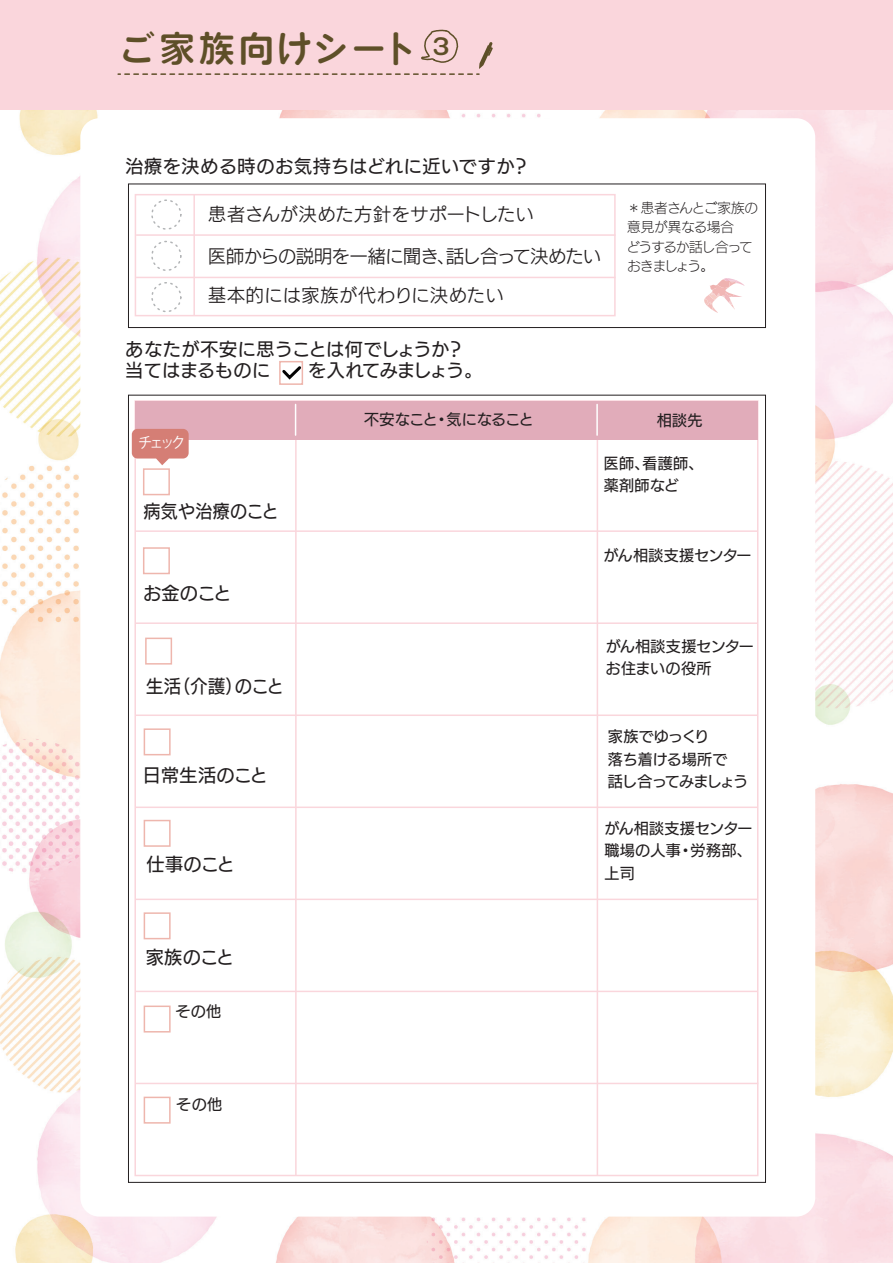
<style>
.page{position:relative;width:893px;height:1263px;background:#fff}
.page>*{position:absolute;margin:0;border:0;box-sizing:border-box;transform-origin:0 0}
.t1{font:36px "VDL V7 Maru Gothic Bold";letter-spacing:.065em;color:#5e4f28}
.t2{font:18px "UD Kakugo Large Pro M";letter-spacing:.025em;color:#231f20}
.t3{font:18px/39px "UD Kakugo Large Pro R";color:#231f20}
.t4{font:18px/21.6px "UD Kakugo Large Pro M";letter-spacing:-.005em;color:#231f20}
.t5{font:18px "UD Kakugo Large Pro R";letter-spacing:.03em;color:#231f20}
.t6{font:18px "UD Kakugo Large Pro M";letter-spacing:.025em;color:#231f20;scale:.95 1}
.t7{font:18px "UD Kakugo Large Pro M";letter-spacing:.025em;color:#231f20;scale:.94 1}
.t8{font:15px/22.5px "UD Kakugo Large Pro M";letter-spacing:.015em;color:#231f20}
.t9{font:15px/22.5px "UD Kakugo Large Pro M";letter-spacing:-.04em;color:#231f20}
.t10{font:15px "UD Kakugo Large Pro M";letter-spacing:-.015em;color:#231f20}
.t11{font:15px "Koz Go Pr 6 N";letter-spacing:-.22em;color:#fff;scale:.94 1}
.t12{font:13.5px/19.5px "UD Kakugo Large Pro L";letter-spacing:-.05em;color:#231f20}
</style>
<div class="page">
<img style="left:0;top:110px;width:893px;height:1153px">
<div style="left:80px;top:118px;width:735px;height:1098px;background:#fff;border-radius:19px"></div>
<div style="left:128px;top:184px;width:638px;height:144px;background:#fff;border:1px solid #231f20"></div>
<div style="left:135px;top:194px;width:481px;height:122px;border:2px solid #fad6dc"></div>
<hr style="left:136px;top:234px;width:479px;height:2px;background:#fad6dc">
<hr style="left:136px;top:277px;width:479px;height:1px;background:#fad6dc">
<hr style="left:193px;top:195px;width:2px;height:121px;background:#fad6dc">
<div style="left:151px;top:199px;width:31px;height:31px;border:2px dashed #b2b4b6;border-radius:50%"></div>
<div style="left:151px;top:241px;width:31px;height:30px;border:2px dashed #b2b4b6;border-radius:50%"></div>
<div style="left:151px;top:282px;width:31px;height:30px;border:2px dashed #b2b4b6;border-radius:50%"></div>
<div style="left:279px;top:361px;width:24px;height:24px;border:2px solid #eeb6ad"></div>
<svg style="left:280px;top:363px;width:23px;height:19px"></svg>
<hr style="left:135px;top:622px;width:623px;height:2px;background:#fad6dc">
<hr style="left:135px;top:714px;width:623px;height:2px;background:#fad6dc">
<hr style="left:135px;top:806px;width:623px;height:2px;background:#fad6dc">
<div style="left:143px;top:547px;width:27px;height:27px;border:2px solid #eeb6ad"></div>
<div style="left:144px;top:912px;width:27px;height:27px;border:2px solid #eeb6ad"></div>
<div style="left:144px;top:1097px;width:27px;height:27px;border:2px solid #eeb6ad"></div>
<div style="left:145px;top:638px;width:27px;height:27px;border:2px solid #eeb6ad"></div>
<div style="left:144px;top:728px;width:27px;height:27px;border:2px solid #eeb6ad"></div>
<div style="left:144px;top:1005px;width:27px;height:27px;border:2px solid #eeb6ad"></div>
<hr style="left:597px;top:436px;width:1px;height:739px;background:#fad6dc">
<hr style="left:295px;top:436px;width:2px;height:739px;background:#fad6dc">
<hr style="left:135px;top:899px;width:623px;height:1px;background:#fad6dc">
<hr style="left:135px;top:991px;width:623px;height:1px;background:#fad6dc">
<hr style="left:135px;top:1083px;width:623px;height:1px;background:#fad6dc">
<hr style="left:135px;top:530px;width:623px;height:2px;background:#fad6dc">
<div style="left:144px;top:820px;width:27px;height:27px;border:2px solid #eeb6ad"></div>
<div style="left:0;top:0;width:893px;height:110px;background:#fad6dc"></div>
<svg style="left:704px;top:278px;width:41px;height:35px"></svg>
<div style="left:143px;top:468px;width:27px;height:27px;border:2px solid #eeb6ad"></div>
<div style="left:135px;top:401px;width:623px;height:38px;background:#e1acba"></div>
<hr style="left:596px;top:404px;width:2px;height:31px;background:#fff">
<hr style="left:295px;top:404px;width:1px;height:31px;background:#fff">
<svg style="left:132px;top:429px;width:57px;height:36px;background:#dc948c"></svg>
<svg style="left:118px;top:30px;width:375px;height:45px"></svg>
<h1 class="t1" style="left:119px;top:24px;width:332px">ご家族向けシート <sup>3</sup></h1>
<p class="t2" style="left:125px;top:151px;width:405px">治療を決める時のお気持ちはどれに近いですか？</p>
<p class="t5" style="left:208px;top:200px;width:327px">患者さんが決めた方針をサポートしたい</p>
<p class="t3" style="left:208px;top:236px;width:395px">医師からの説明を一緒に聞き、話し合って決めたい基本的には家族が代わりに決めたい</p>
<p class="t4" style="left:125px;top:338px;width:359px">あなたが不安に思うことは何でしょうか？当てはまるものに　　を入れてみましょう。</p>
<p class="t12" style="left:627px;top:198px;width:133px">＊患者さんとご家族の意見が異なる場合<br>どうするか話し合っておきましょう。</p>
<p class="t11" style="left:138px;top:428px;width:52px">チェック</p>
<p class="t11" style="left:138px;top:434px;width:52px">チェック</p>
<p class="t7" style="left:144px;top:497px;width:145px">病気や治療のこと</p>
<p class="t2" style="left:143px;top:579px;width:90px">お金のこと</p>
<p class="t6" style="left:146px;top:671px;width:146px">生活（介護）のこと</p>
<p class="t2" style="left:143px;top:760px;width:127px">日常生活のこと</p>
<p class="t10" style="left:364px;top:407px;width:171px">不安なこと・気になること</p>
<p class="t8" style="left:657px;top:409px;width:47px">相談先</p>
<p class="t8" style="left:604px;top:451px;width:101px">医師、看護師、薬剤師など</p>
<p class="t8" style="left:604px;top:544px;width:149px">がん相談支援センター</p>
<p class="t8" style="left:606px;top:634px;width:150px">がん相談支援センターお住まいの役所</p>
<p class="t9" style="left:608px;top:725px;width:142px">家族でゆっくり<br>落ち着ける場所で<br>話し合ってみましょう</p>
<p class="t8" style="left:604px;top:816px;width:149px">がん相談支援センター職場の人事・労務部、</p>
<p class="t2" style="left:147px;top:850px;width:90px">仕事のこと</p>
<p class="t8" style="left:604px;top:861px;width:32px">上司</p>
<p class="t2" style="left:146px;top:942px;width:90px">家族のこと</p>
<p class="t8" style="left:176px;top:1000px;width:47px">その他</p>
<p class="t8" style="left:176px;top:1093px;width:47px">その他</p>
</div>
